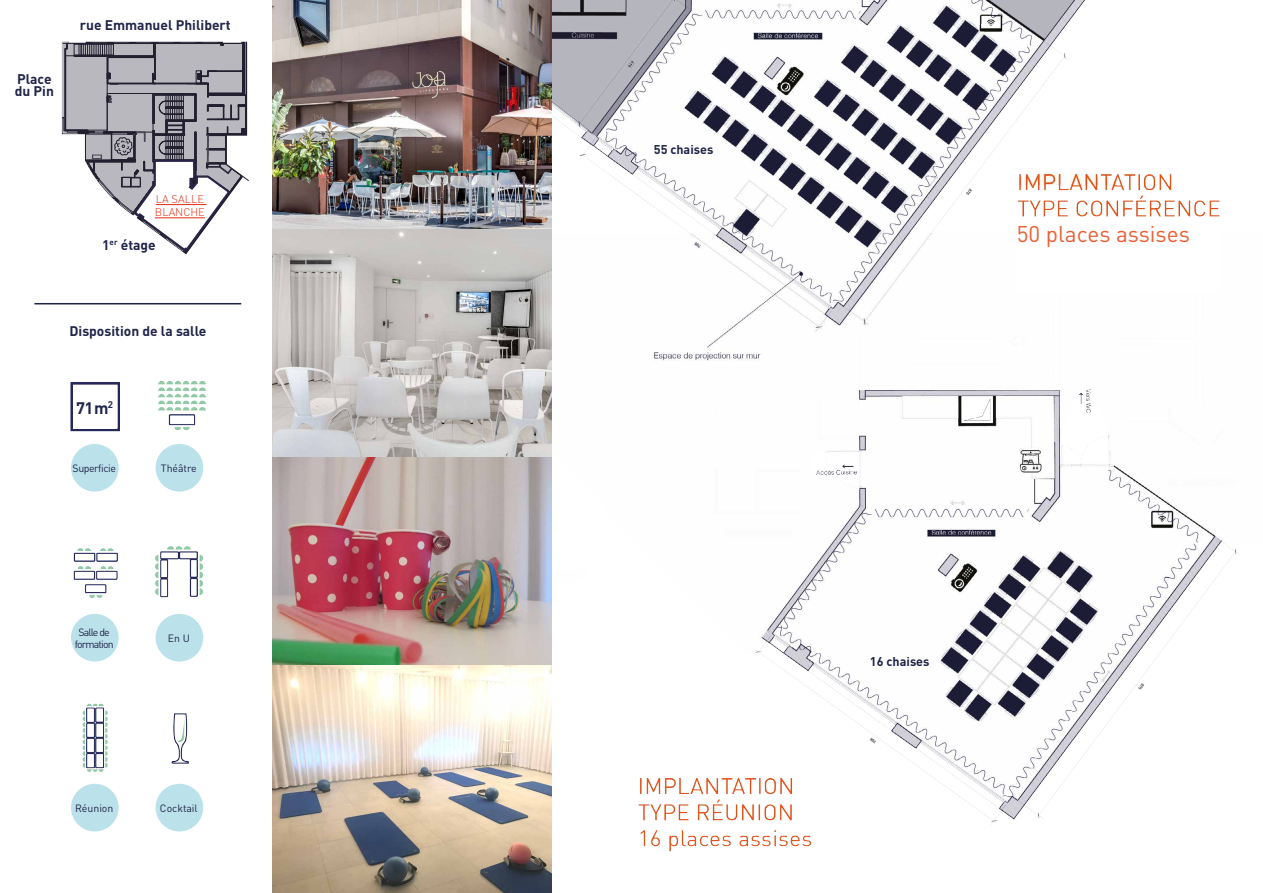
<style>
.page{position:relative;width:1263px;height:893px;background:#fff}
.page>*{position:absolute;margin:0;border:0;box-sizing:border-box;transform-origin:0 0}
.t1{font:22.5px "DIN";color:#e95f34}
.t2{font:700 16.5px "DIN";color:#202549}
.t3{font:700 13.8px/12.5px "DIN";color:#202549}
.t4{font:700 12.6px "DIN";color:#202549}
.t5{font:300 11.1px/13.2px "DIN";color:#e52c12}
.t6{font:10.5px "DIN";color:#202549}
.t7{font:10.5px/12.5px "DIN";letter-spacing:-.08em;color:#202549;text-align:center}
.t8{font:10.5px "DIN";letter-spacing:-.04em;color:#202549}
</style>
<div class="page">
<div style="left:156px;top:444px;width:47px;height:48px;background:#bbe1eb;border-radius:50%"></div>
<div style="left:71px;top:444px;width:48px;height:48px;background:#bbe1eb;border-radius:50%"></div>
<div style="left:71px;top:614px;width:48px;height:47px;background:#bbe1eb;border-radius:50%"></div>
<div style="left:156px;top:614px;width:47px;height:47px;background:#bbe1eb;border-radius:50%"></div>
<div style="left:71px;top:784px;width:48px;height:47px;background:#bbe1eb;border-radius:50%"></div>
<div style="left:156px;top:784px;width:47px;height:47px;background:#bbe1eb;border-radius:50%"></div>
<img style="left:552px;top:0;width:687px;height:852px">
<svg style="left:61px;top:41px;width:188px;height:214px"></svg>
<hr style="left:156px;top:204px;width:51px;height:1px;background:#e52c12">
<hr style="left:155px;top:218px;width:50px;height:1px;background:#e52c12">
<img style="left:70px;top:382px;width:50px;height:68px">
<img style="left:155px;top:546px;width:48px;height:52px">
<img style="left:78px;top:703px;width:34px;height:88px">
<img style="left:171px;top:713px;width:18px;height:51px">
<img style="left:158px;top:381px;width:48px;height:50px">
<img style="left:73px;top:548px;width:45px;height:50px">
<hr style="left:34px;top:303px;width:207px;height:1px;background:#1f2446">
<div style="left:73px;top:385px;width:43px;height:43px;background:#fff"></div>
<div style="left:1017px;top:224px;width:203px;height:68px;background:#fff"></div>
<img style="left:272px;top:0;width:280px;height:893px">
<div style="left:1188px;top:822px;width:37px;height:46px;background:#fff"></div>
<p class="t3" style="left:15px;top:72px;width:41px">Place du Pin</p>
<p class="t3" style="left:80px;top:18px;width:152px">rue Emmanuel Philibert</p>
<p class="t5" style="left:155px;top:192px;width:51px">LA SALLE<br>BLANCHE</p>
<p class="t3" style="left:102px;top:238px;width:55px">1<sup>er</sup> étage</p>
<p class="t3" style="left:69px;top:325px;width:139px">Disposition de la salle</p>
<p class="t2" style="left:76px;top:397px;width:38px">71 m<sup>2</sup></p>
<p class="t8" style="left:73px;top:462px;width:45px">Superficie</p>
<p class="t6" style="left:161px;top:462px;width:37px">Théâtre</p>
<p class="t7" style="left:75px;top:625px;width:40px">Salle de formation</p>
<p class="t8" style="left:168px;top:632px;width:23px">En U</p>
<p class="t6" style="left:75px;top:801px;width:40px">Réunion</p>
<p class="t6" style="left:160px;top:801px;width:39px">Cocktail</p>
<p class="t4" style="left:654px;top:141px;width:61px">55 chaises</p>
<h1 class="t1" style="left:1017px;top:220px;width:174px">50 places assises</h1>
<p class="t4" style="left:870px;top:653px;width:61px">16 chaises</p>
</div>
